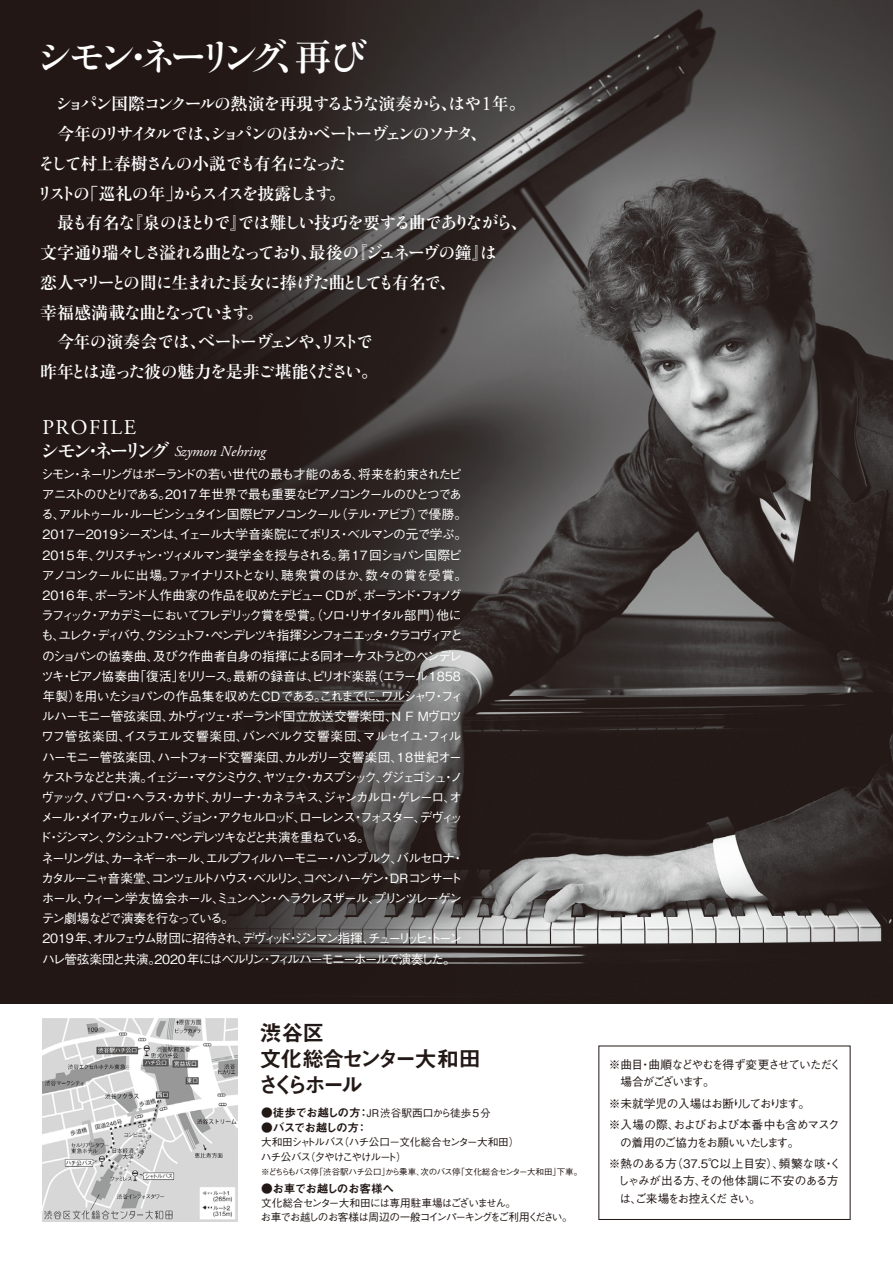
<style>
.page{position:relative;width:893px;height:1263px;background:#fff}
.page>*{position:absolute;margin:0;border:0;box-sizing:border-box;transform-origin:0 0}
.t1{font:37.2px "Ryumin Std Bold KO";letter-spacing:-.215em;color:#fff}
.t2{font:21.9px/26px "Midashi Go Pr 6 MB31";letter-spacing:-.105em;color:#221815}
.t3{font:21px "Adobe Garamond Pro";letter-spacing:.075em;color:#fff}
.t4{font:16.95px "Ryumin Std Bold KO";letter-spacing:-.195em;color:#fff}
.t5{font:16.95px "Ryumin Std Bold KO";letter-spacing:-.175em;color:#fff}
.t6{font:16.95px "Ryumin Std Bold KO";letter-spacing:-.16em;color:#fff}
.t7{font:16.95px "Ryumin Std Bold KO";letter-spacing:-.165em;color:#fff}
.t8{font:16.95px "Ryumin Std Bold KO";letter-spacing:-.245em;color:#fff}
.t9{font:700 16.95px "Ryumin Pr 6";color:#fff}
.t10{font:italic 14.85px "Adobe Garamond Pro";color:#fff}
.t11{font:500 12.75px/20.2px "Gothic BBB Pr 6";letter-spacing:-.12em;color:#fff}
.t12{font:500 11.7px/21.5px "Gothic BBB Pr 6";letter-spacing:-.07em;color:#221815}
.t13{font:500 11.7px/21.5px "Gothic BBB Pr 6";letter-spacing:-.045em;color:#221815}
.t14{font:500 11.7px/17.2px "Gothic BBB Pr 6";letter-spacing:-.09em;color:#221815}
.t15{font:11.7px "Midashi Go Pr 6 MB31";letter-spacing:-.04em;color:#221815}
.t16{font:11.7px "Midashi Go Pr 6 MB31";letter-spacing:-.085em;color:#221815}
.t17{font:500 10.65px/13.8px "Gothic BBB Pr 6";letter-spacing:-.075em;color:#221815}
.t18{font:500 10.65px/15.1px "Gothic BBB Pr 6";letter-spacing:-.095em;color:#221815}
.t19{font:500 10.65px "Gothic BBB Pr 6";color:#221815}
.t20{font:500 8.55px "Gothic BBB Pr 6";letter-spacing:-.075em;color:#221815}
.s1{font-family:"Ryumin Pr 6";font-weight:700}
.s2{font-family:"Adobe Garamond Pro";font-size:20.55px}
.s3{font-family:"Ryumin Std Bold KO";font-weight:400}
.s4{font-family:"Ryumin Std Bold KO";font-style:normal;font-size:19.2px}
.s5{font-family:"Ryumin Pr 6";font-weight:700;font-style:normal;font-size:19.2px}
.s6{font-family:"Midashi Go Pr 6 MB31";font-weight:400;font-size:11.7px}
</style>
<div class="page">
<img style="left:0;top:0;width:893px;height:1003px">
<img style="left:43px;top:1019px;width:195px;height:202px">
<div style="left:599px;top:1046px;width:251px;height:174px;border:1px solid #221815"></div>
<h1 class="t1" style="left:36px;top:31px;width:333px">シモン<span class="s1">・</span>ネーリング<span class="s1">、再</span>び</h1>
<h3 class="t4" style="left:55px;top:91px;width:472px">ショパン<span class="s1">国際</span>コンクールの<span class="s1">熱演</span>を<span class="s1">再現</span>するような<span class="s1">演奏</span>から<span class="s1">、</span>はや<span class="s2">1</span><span class="s1">年。</span></h3>
<h3 class="t7" style="left:40px;top:122px;width:449px"><span class="s1">　今年</span>のリサイタルでは<span class="s1">、</span>ショパンのほかベートーヴェンのソナタ<span class="s1">、</span></h3>
<h3 class="t4" style="left:38px;top:151px;width:310px">そして<span class="s1">村上春樹</span>さんの<span class="s1">小説</span>でも<span class="s1">有名</span>になった</h3>
<h3 class="t4" style="left:37px;top:181px;width:311px">リストの<span class="s1">「巡礼</span>の<span class="s1">年」</span>からスイスを<span class="s1">披露</span>します<span class="s1">。</span></h3>
<h3 class="t5" style="left:40px;top:211px;width:489px"><span class="s1">　最</span>も<span class="s1">有名</span>な<span class="s1">『泉</span>のほとりで<span class="s1">』</span>では<span class="s1">難</span>しい<span class="s1">技巧</span>を<span class="s1">要</span>する<span class="s1">曲</span>でありながら<span class="s1">、</span></h3>
<h3 class="t6" style="left:40px;top:241px;width:459px"><span class="s1">文字通</span>り<span class="s1">瑞々</span>しさ<span class="s1">溢</span>れる<span class="s1">曲</span>となっており<span class="s1">、最後</span>の<span class="s1">『</span>ジュネーヴの<span class="s1">鐘』</span>は</h3>
<h3 class="t8" style="left:40px;top:270px;width:418px"><span class="s1">恋人</span>マリーとの<span class="s1">間</span>に<span class="s1">生</span>まれた<span class="s1">長女</span>に<span class="s1">捧</span>げた<span class="s1">曲</span>としても<span class="s1">有名</span>で<span class="s1">、</span></h3>
<h3 class="t4" style="left:40px;top:300px;width:225px"><span class="s1">幸福感満載</span>な<span class="s1">曲</span>となっています<span class="s1">。</span></h3>
<h3 class="t4" style="left:57px;top:330px;width:318px"><span class="s1">今年</span>の<span class="s1">演奏会</span>では<span class="s1">、</span>ベートーヴェンや<span class="s1">、</span>リストで</h3>
<h3 class="t9" style="left:40px;top:358px;width:339px">昨年<span class="s3">とは</span>違<span class="s3">った</span>彼<span class="s3">の</span>魅力<span class="s3">を</span>是非<span class="s3">ご</span>堪能<span class="s3">ください</span>。</h3>
<h3 class="t3" style="left:43px;top:414px;width:95px">PROFILE</h3>
<p class="t10" style="left:41px;top:442px;width:227px"><span class="s4">シモン</span><span class="s5">・</span><span class="s4">ネーリング</span> Szymon Nehring</p>
<p class="t11" style="left:39px;top:463px;width:430px">シモン・ネーリングはポーランドの若い世代の最も才能のある、将来を約束されたピアニストのひとりである。2017 年世界で最も重要なピアノコンクールのひとつである、アルトゥール・ルービンシュタイン国際ピアノコンクール（テル・アビブ）で優勝。2017－2019シーズンは、イェール大学音楽院にてボリス・ベルマンの元で学ぶ。2015 年、クリスチャン・ツィメルマン奨学金を授与される。第 17 回ショパン国際ピアノコンクールに出場。ファイナリストとなり、聴衆賞のほか、数々の賞を受賞。2016 年、ポーランド人作曲家の作品を収めたデビュー CDが、ポーランド・フォノグラフィック・アカデミーにおいてフレデリック賞を受賞。（ソロ・リサイタル部門）他にも、ユレク・ディバウ、クシシュトフ・ペンデレツキ指揮シンフォニエッタ・クラコヴィアとのショパンの協奏曲、及びク作曲者自身の指揮による同オーケストラとのペンデレツキ・ピアノ協奏曲「復活」をリリース。最新の録音は、ピリオド楽器（エラール 1858年製）を用いたショパンの作品集を収めたCDである。これまでに、ワルシャワ・フィルハーモニー管弦楽団、カトヴィツェ・ポーランド国立放送交響楽団、N F Mヴロツワフ管弦楽団、イスラエル交響楽団、バンベルク交響楽団、マルセイユ・フィルハーモニー管弦楽団、ハートフォード交響楽団、カルガリー交響楽団、１８世紀オーケストラなどと共演。イェジー・マクシミウク、ヤツェク・カスプシック、グジェゴシュ・ノヴァック、パブロ・ヘラス・カサド、カリーナ・カネラキス、ジャンカルロ・ゲレーロ、オメール・メイア・ウェルバー、ジョン・アクセルロッド、ローレンス・フォスター、デヴィッド・ジンマン、クシシュトフ・ペンデレツキなどと共演を重ねている。<br>ネーリングは、カーネギーホール、エルプフィルハーモニー・ハンブルク、バルセロナ・カタルーニャ音楽堂、コンツェルトハウス・ベルリン、コペンハーゲン・DRコンサートホール、ウィーン学友協会ホール、ミュンヘン・ヘラクレスザール、プリンツレーゲンテン劇場などで演奏を行なっている。<br>20 1 9 年、オルフェウム財団に招待され、デヴィッド・ジンマン指揮、チューリッヒ・トーンハレ管弦楽団と共演。2020 年にはベルリン・フィルハーモニーホールで演奏した。</p>
<h2 class="t2" style="left:257px;top:1018px;width:225px">渋谷区<br>文化総合センター大和田さくらホール</h2>
<p class="t19" style="left:261px;top:1104px;width:231px"><span class="s6">●徒歩でお越しの方：</span>JR渋谷駅西口から徒歩5分</p>
<p class="t16" style="left:261px;top:1118px;width:108px">●バスでお越しの方：</p>
<p class="t18" style="left:261px;top:1134px;width:260px">大和田シャトルバス（ハチ公口－文化総合センター大和田）ハチ公バス（夕やけこやけルート）</p>
<p class="t20" style="left:261px;top:1164px;width:323px">※どちらもバス停「渋谷駅ハチ公口」から乗車、次のバス停「文化総合センター大和田」下車。</p>
<p class="t15" style="left:261px;top:1179px;width:135px">●お車でお越しのお客様へ</p>
<p class="t17" style="left:261px;top:1195px;width:314px">文化総合センター大和田には専用駐車場はございません。<br>お車でお越しのお客様は周辺の一般コインパーキングをご利用ください。</p>
<p class="t14" style="left:620px;top:1055px;width:222px;text-indent:-12px">※曲目・曲順などやむを得ず変更させていただく場合がございます。</p>
<p class="t12" style="left:609px;top:1092px;width:232px">※未就学児の入場はお断りしております。<br>※入場の際、およびおよび本番中も含めマスク</p>
<p class="t13" style="left:609px;top:1131px;width:234px;text-indent:11px">の着用のご協力をお願いいたします。<br>※熱のある方（37.5℃以上目安）、頻繁な咳・く</p>
<p class="t12" style="left:618px;top:1171px;width:222px;line-height:17.2px">しゃみが出る方、その他体調に不安のある方は、ご来場をお控えくだ さい。</p>
</div>
